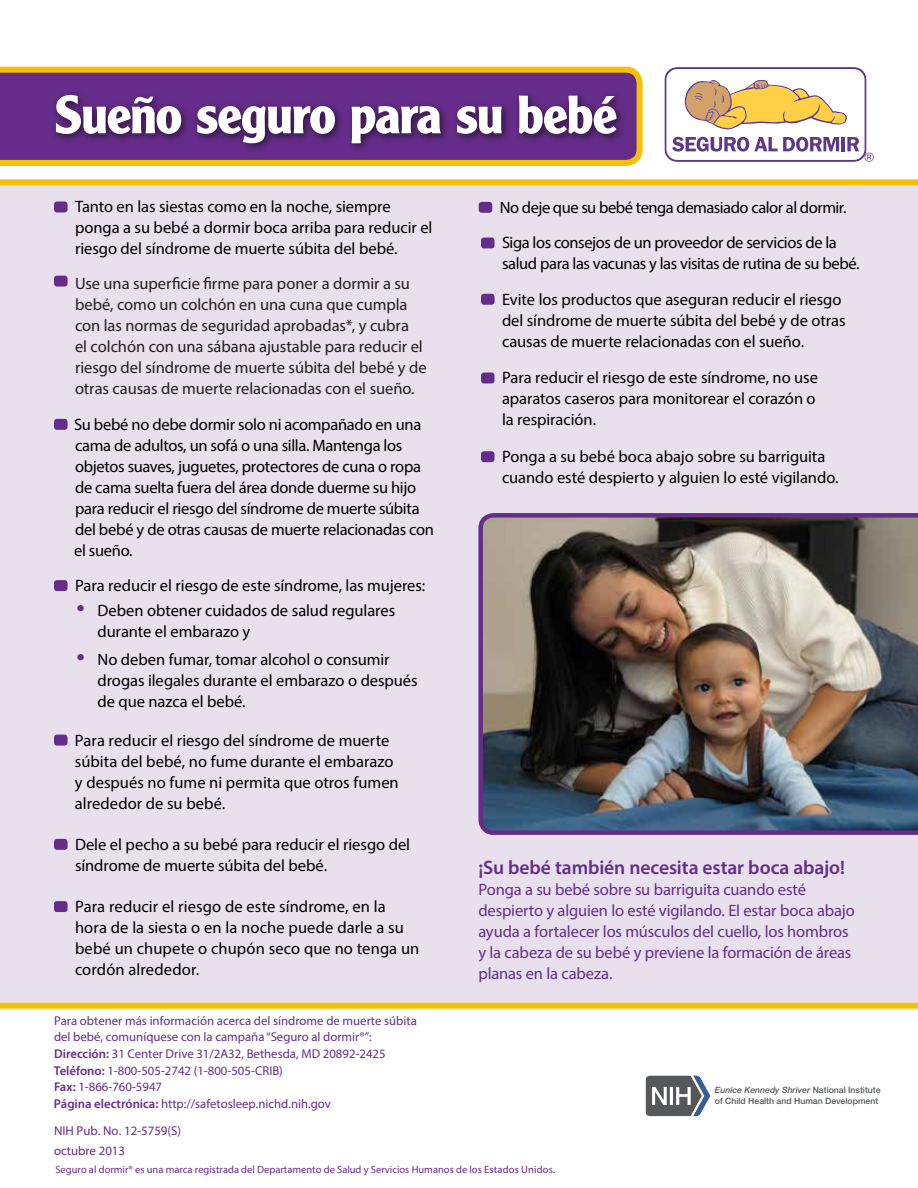
<style>
.page{position:relative;width:918px;height:1188px;background:#fff}
.page>*{position:absolute;margin:0;border:0;box-sizing:border-box;transform-origin:0 0}
.t1{font:700 52.65px "Clearface Gothic LT Std";letter-spacing:-.02em;color:#fff}
.t2{font:600 19.5px "Myriad Pro";letter-spacing:-.005em;color:#652d89}
.t3{font:16.5px/21px "Myriad Pro";letter-spacing:-.005em;color:#000}
.t4{font:16.5px/21px "Myriad Pro";color:#231f20}
.t5{font:16.5px/21px "Myriad Pro";letter-spacing:-.01em;color:#652d89}
.t6{font:16.5px/21px "Myriad Pro";letter-spacing:-.025em;color:#000}
.t7{font:12.9px/19.6px "Myriad Pro";color:#652d89}
.t8{font:12.75px/16.5px "Myriad Pro";color:#652d89}
.t9{font:10.5px "Myriad Pro";color:#652d88}
.t10{font:500 8.7px/10.4px "Helvetica Neue LT Std";color:#555759}
.s1{font-size:30px;color:#652d89}
.s2{font-weight:600}
.s3{font-style:italic}
</style>
<div class="page">
<svg style="left:0;top:66px;width:643px;height:100px;background:#915c66"></svg>
<div style="left:51px;top:90px;width:575px;height:63px;background:#000;opacity:.55"></div>
<div style="left:0;top:179px;width:918px;height:830px;background:#e8e0ed"></div>
<div style="left:54px;top:202px;width:14px;height:10px;background:#652d89;border-radius:3px"></div>
<div style="left:54px;top:276px;width:14px;height:11px;background:#652d89;border-radius:3px"></div>
<div style="left:54px;top:419px;width:14px;height:11px;background:#652d89;border-radius:3px"></div>
<div style="left:54px;top:580px;width:14px;height:11px;background:#652d89;border-radius:3px"></div>
<div style="left:54px;top:735px;width:14px;height:11px;background:#652d89;border-radius:3px"></div>
<div style="left:54px;top:839px;width:14px;height:11px;background:#652d89;border-radius:3px"></div>
<div style="left:54px;top:901px;width:14px;height:11px;background:#652d89;border-radius:3px"></div>
<div style="left:479px;top:202px;width:13px;height:11px;background:#652d89;border-radius:3px"></div>
<div style="left:481px;top:238px;width:14px;height:10px;background:#652d89;border-radius:3px"></div>
<div style="left:481px;top:294px;width:14px;height:11px;background:#652d89;border-radius:3px"></div>
<div style="left:481px;top:373px;width:14px;height:10px;background:#652d89;border-radius:3px"></div>
<div style="left:481px;top:451px;width:14px;height:11px;background:#652d89;border-radius:3px"></div>
<img style="left:478px;top:513px;width:440px;height:322px">
<svg style="left:664px;top:67px;width:210px;height:95px"></svg>
<svg style="left:646px;top:1076px;width:64px;height:40px"></svg>
<h2 class="t1" style="left:54px;top:84px;width:564px">Sueño seguro para su bebé</h2>
<p class="t3" style="left:75px;top:196px;width:359px">Tanto en las siestas como en la noche, siempre ponga a su bebé a dormir boca arriba para reducir el riesgo del síndrome de muerte súbita del bebé.</p>
<p class="t4" style="left:75px;top:273px;width:353px">Use una superficie firme para poner a dormir a su bebé, como un colchón en una cuna que cumpla con las normas de seguridad aprobadas*, y cubra<br>el colchón con una sábana ajustable para reducir el riesgo del síndrome de muerte súbita del bebé y de otras causas de muerte relacionadas con el sueño.</p>
<p class="t3" style="left:74px;top:414px;width:362px">Su bebé no debe dormir solo ni acompañado en una cama de adultos, un sofá o una silla. Mantenga los objetos suaves, juguetes, protectores de cuna o ropa de cama suelta fuera del área donde duerme su hijo para reducir el riesgo del síndrome de muerte súbita del bebé y de otras causas de muerte relacionadas con el sueño.</p>
<p class="t3" style="left:75px;top:575px;width:352px">Para reducir el riesgo de este síndrome, las mujeres:</p>
<p class="t3" style="left:98px;top:600px;width:299px;text-indent:-21px"><span class="s1">•</span> Deben obtener cuidados de salud regulares durante el embarazo y</p>
<p class="t3" style="left:98px;top:649px;width:322px;text-indent:-21px"><span class="s1">•</span> No deben fumar, tomar alcohol o consumir drogas ilegales durante el embarazo o después de que nazca el bebé.</p>
<p class="t3" style="left:75px;top:729px;width:325px">Para reducir el riesgo del síndrome de muerte súbita del bebé, no fume durante el embarazo y después no fume ni permita que otros fumen alrededor de su bebé.</p>
<p class="t3" style="left:75px;top:834px;width:337px">Dele el pecho a su bebé para reducir el riesgo del síndrome de muerte súbita del bebé.</p>
<p class="t3" style="left:75px;top:896px;width:346px">Para reducir el riesgo de este síndrome, en la hora de la siesta o en la noche puede darle a su bebé un chupete o chupón seco que no tenga un cordón alrededor.</p>
<p class="t6" style="left:500px;top:197px;width:348px">No deje que su bebé tenga demasiado calor al dormir.</p>
<p class="t6" style="left:502px;top:232px;width:359px">Siga los consejos de un proveedor de servicios de la salud para las vacunas y las visitas de rutina de su bebé.</p>
<p class="t3" style="left:502px;top:288px;width:345px">Evite los productos que aseguran reducir el riesgo del síndrome de muerte súbita del bebé y de otras causas de muerte relacionadas con el sueño.</p>
<p class="t3" style="left:502px;top:367px;width:318px">Para reducir el riesgo de este síndrome, no use aparatos caseros para monitorear el corazón o la respiración.</p>
<p class="t3" style="left:502px;top:446px;width:338px">Ponga a su bebé boca abajo sobre su barriguita cuando esté despierto y alguien lo esté vigilando.</p>
<h3 class="t2" style="left:478px;top:855px;width:368px">¡Su bebé también necesita estar boca abajo!</h3>
<p class="t5" style="left:478px;top:879px;width:378px">Ponga a su bebé sobre su barriguita cuando esté despierto y alguien lo esté vigilando. El estar boca abajo ayuda a fortalecer los músculos del cuello, los hombros y la cabeza de su bebé y previene la formación de áreas planas en la cabeza.</p>
<p class="t8" style="left:54px;top:1013px;width:364px">Para obtener más información acerca del síndrome de muerte súbita del bebé, comuníquese con la campaña “Seguro al dormir®”:<br><span class="s2">Dirección:</span> 31 Center Drive 31/2A32, Bethesda, MD 20892-2425<br><span class="s2">Teléfono:</span> 1-800-505-2742 (1-800-505-CRIB)<br><span class="s2">Fax:</span> 1-866-760-5947<br><span class="s2">Página electrónica:</span> http://safetosleep.nichd.nih.gov</p>
<p class="t7" style="left:54px;top:1121px;width:129px">NIH Pub. No. 12-5759(S) octubre 2013</p>
<p class="t9" style="left:55px;top:1163px;width:501px">Seguro al dormir® es una marca registrada del Departamento de Salud y Servicios Humanos de los Estados Unidos.</p>
<p class="t10" style="left:715px;top:1085px;width:167px"><span class="s3">Eunice Kennedy Shriver</span> National Institute of Child Health and Human Development</p>
</div>
